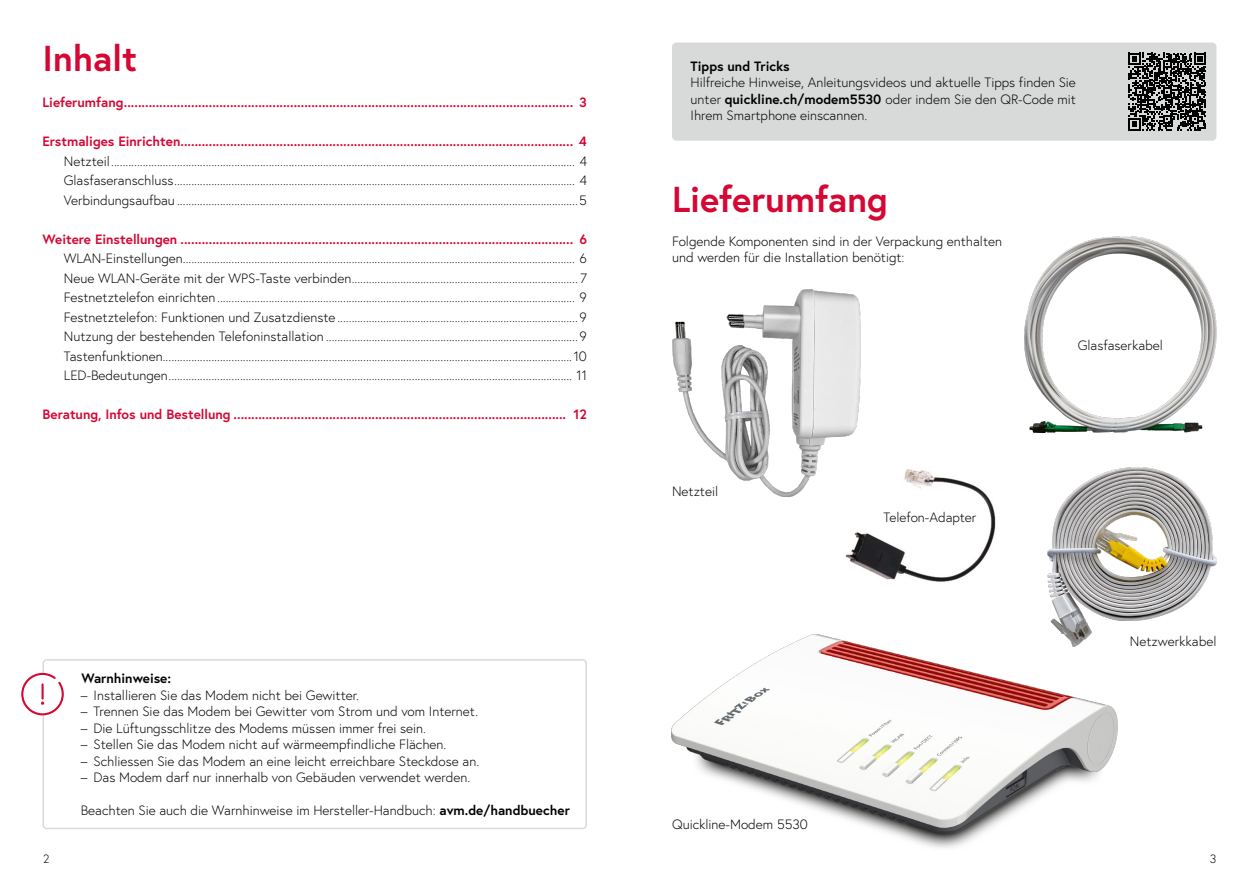
<style>
.page{position:relative;width:1259px;height:893px;background:#fff}
.page>*{position:absolute;margin:0;border:0;box-sizing:border-box;transform-origin:0 0}
.t1{font:700 36px "Europa";color:#d50734}
.t2{font:300 13.5px/19.5px "Europa";color:#000;text-align:justify}
.t3{font:700 13.5px "Europa";color:#d50734}
.t4{font:700 13.5px "Europa";color:#000}
.t5{font:300 12px "Europa";color:#000}
.s1{font-weight:700}
</style>
<div class="page">
<img style="left:1048px;top:468px;width:168px;height:167px">
<img style="left:845px;top:469px;width:151px;height:113px">
<img style="left:671px;top:635px;width:446px;height:213px">
<div style="left:43px;top:659px;width:544px;height:170px;border:2px solid #d8dada;border-radius:4px"></div>
<svg style="left:21px;top:673px;width:43px;height:42px"></svg>
<img style="left:1024px;top:236px;width:192px;height:196px">
<div style="left:672px;top:43px;width:544px;height:98px;background:#d8dada;border-radius:4px"></div>
<svg style="left:1128px;top:53px;width:78px;height:77px"></svg>
<img style="left:672px;top:290px;width:188px;height:206px">
<h1 class="t1" style="left:43px;top:33px;width:96px">Inhalt</h1>
<p class="t3" style="left:43px;top:93px;width:546px">Lieferumfang............................................................................................................................... 3</p>
<p class="t3" style="left:43px;top:132px;width:546px">Erstmaliges Einrichten............................................................................................................... 4</p>
<p class="t2" style="left:64px;top:151px;width:524px">Netzteil.................................................................................................................................................................. 4<br>Glasfaseranschluss............................................................................................................................................ 4<br>Verbindungsaufbau ............................................................................................................................................5</p>
<p class="t3" style="left:43px;top:230px;width:546px">Weitere Einstellungen ............................................................................................................... 6</p>
<p class="t2" style="left:64px;top:249px;width:524px">WLAN-Einstellungen......................................................................................................................................... 6<br>Neue WLAN-Geräte mit der WPS-Taste verbinden............................................................................... 7<br>Festnetztelefon einrichten............................................................................................................................. 9<br>Festnetztelefon: Funktionen und Zusatzdienste ....................................................................................9<br>Nutzung der bestehenden Telefoninstallation ........................................................................................9<br>Tastenfunktionen...............................................................................................................................................10<br>LED-Bedeutungen............................................................................................................................................. 11</p>
<p class="t3" style="left:43px;top:405px;width:546px">Beratung, Infos und Bestellung .............................................................................................. 12</p>
<p class="t4" style="left:82px;top:669px;width:91px">Warnhinweise:</p>
<p class="t2" style="left:81px;top:685px;width:280px">– Installieren Sie das Modem nicht bei Gewitter.</p>
<p class="t2" style="left:81px;top:702px;width:398px">– Trennen Sie das Modem bei Gewitter vom Strom und vom Internet.</p>
<p class="t2" style="left:81px;top:718px;width:347px">– Die Lüftungsschlitze des Modems müssen immer frei sein.</p>
<p class="t2" style="left:81px;top:735px;width:367px">– Stellen Sie das Modem nicht auf wärmeempfindliche Flächen.</p>
<p class="t2" style="left:81px;top:751px;width:400px">– Schliessen Sie das Modem an eine leicht erreichbare Steckdose an.</p>
<p class="t2" style="left:81px;top:768px;width:391px">– Das Modem darf nur innerhalb von Gebäuden verwendet werden.</p>
<p class="t2" style="left:81px;top:801px;width:490px">Beachten Sie auch die Warnhinweise im Hersteller-Handbuch: <span class="s1">avm.de/handbuecher</span></p>
<p class="t4" style="left:690px;top:57px;width:101px">Tipps und Tricks</p>
<p class="t2" style="left:690px;top:74px;width:387px;line-height:16.5px">Hilfreiche Hinweise, Anleitungsvideos und aktuelle Tipps finden Sie unter <span class="s1">quickline.ch/modem5530</span> oder indem Sie den QR-Code mit Ihrem Smartphone einscannen.</p>
<h1 class="t1" style="left:672px;top:175px;width:217px">Lieferumfang</h1>
<p class="t2" style="left:672px;top:233px;width:331px;line-height:16.5px">Folgende Komponenten sind in der Verpackung enthalten und werden für die Installation benötigt:</p>
<p class="t2" style="left:672px;top:482px;width:48px">Netzteil</p>
<p class="t2" style="left:883px;top:507px;width:94px">Telefon-Adapter</p>
<p class="t2" style="left:672px;top:814px;width:137px">Quickline-Modem 5530</p>
<p class="t2" style="left:1077px;top:336px;width:87px">Glasfaserkabel</p>
<p class="t2" style="left:1130px;top:632px;width:88px">Netzwerkkabel</p>
<p class="t5" style="left:43px;top:851px;width:8px">2</p>
<p class="t5" style="left:1210px;top:851px;width:8px">3</p>
</div>
